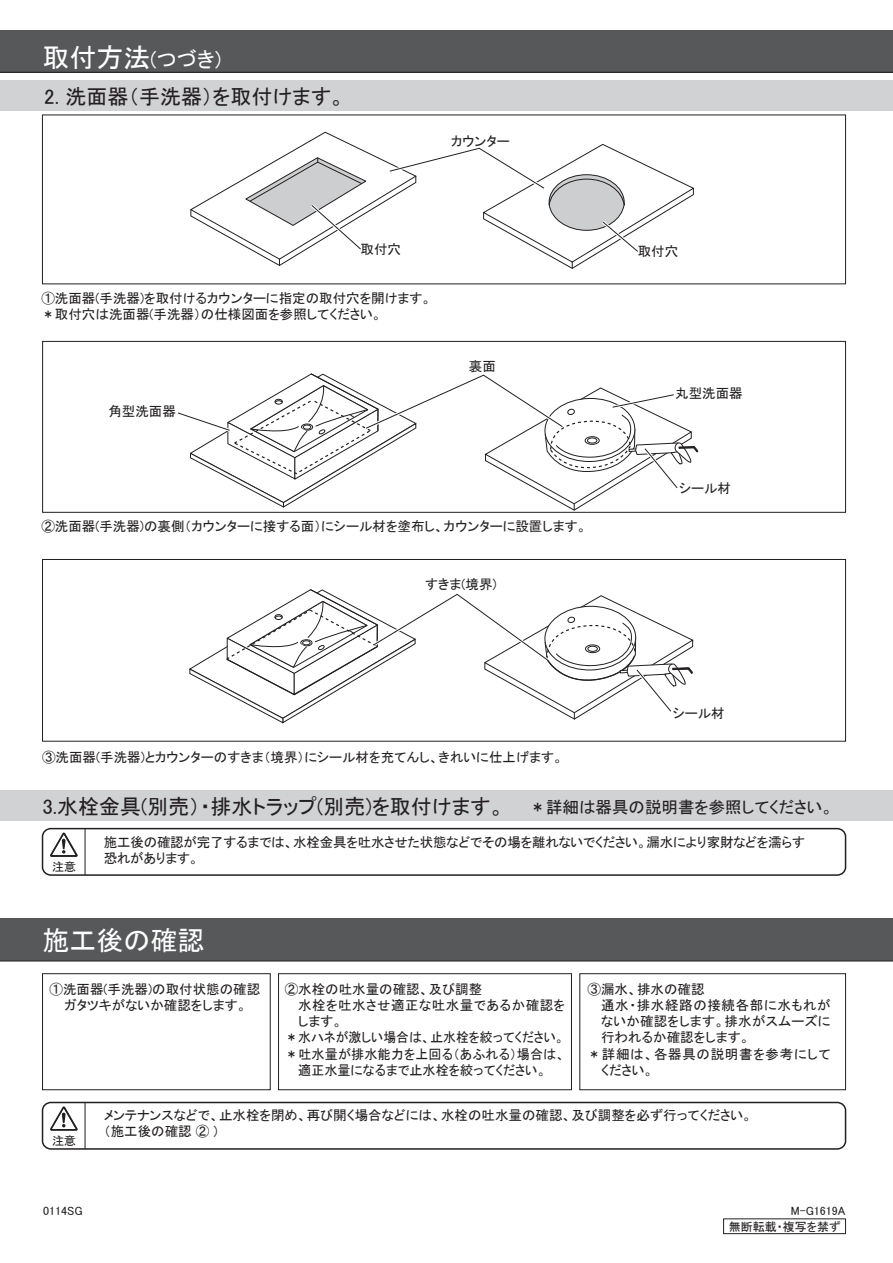
<style>
.page{position:relative;width:893px;height:1263px;background:#fff}
.page>*{position:absolute;margin:0;border:0;box-sizing:border-box;transform-origin:0 0}
.t1{font:27px "MS P Gothic";color:#fff}
.t2{font:21px "MS P Gothic";color:#231f20}
.t3{font:21px "MS P Gothic";color:#fff}
.t4{font:16.5px "MS P Gothic";color:#231f20}
.t5{font:13.5px/16.2px "MS P Gothic";color:#231f20}
.t6{font:13.5px "MS P Gothic";letter-spacing:.035em;color:#231f20}
.t7{font:13.5px "MS P Gothic";letter-spacing:.05em;color:#231f20}
.t8{font:13.5px "MS P Gothic";letter-spacing:.045em;color:#231f20}
.t9{font:12px "MS P Gothic";color:#231f20}
.s1{font-size:27px}
</style>
<div class="page">
<div style="left:42px;top:559px;width:804px;height:182px;border:1px solid #231f20"></div>
<div style="left:42px;top:341px;width:804px;height:171px;border:1px solid #231f20"></div>
<div style="left:723px;top:1218px;width:123px;height:16px;border:1px solid #231f20"></div>
<div style="left:42px;top:828px;width:804px;height:48px;border:2px solid #231f20;border-radius:8px"></div>
<div style="left:0;top:790px;width:893px;height:30px;background:#d1d2d4"></div>
<hr style="left:85px;top:828px;width:1px;height:47px;background:#231f20">
<div style="left:0;top:30px;width:893px;height:42px;background:#57585a"></div>
<hr style="left:0;top:72px;width:893px;height:1px;background:#231f20">
<div style="left:0;top:81px;width:893px;height:30px;background:#d1d2d4"></div>
<div style="left:0;top:918px;width:893px;height:43px;background:#57585a"></div>
<hr style="left:0;top:960px;width:893px;height:1px;background:#231f20">
<div style="left:42px;top:1102px;width:804px;height:48px;border:2px solid #231f20;border-radius:8px"></div>
<hr style="left:85px;top:1102px;width:1px;height:47px;background:#231f20">
<svg style="left:50px;top:832px;width:28px;height:25px"></svg>
<div style="left:42px;top:973px;width:228px;height:117px;border:1px solid #231f20"></div>
<div style="left:278px;top:973px;width:294px;height:117px;border:1px solid #231f20"></div>
<div style="left:580px;top:973px;width:266px;height:117px;border:1px solid #231f20"></div>
<svg style="left:50px;top:1106px;width:28px;height:25px"></svg>
<svg style="left:189px;top:589px;width:505px;height:134px"></svg>
<svg style="left:190px;top:132px;width:504px;height:137px"></svg>
<svg style="left:174px;top:373px;width:524px;height:138px"></svg>
<h2 class="t3" style="left:43px;top:49px;width:180px"><span class="s1">取付方法</span>(つづき)</h2>
<h2 class="t2" style="left:44px;top:86px;width:302px">2. 洗面器（手洗器）を取付けます。</h2>
<p class="t5" style="left:451px;top:133px;width:60px">カウンター</p>
<p class="t5" style="left:361px;top:241px;width:42px">取付穴</p>
<p class="t5" style="left:638px;top:243px;width:42px">取付穴</p>
<p class="t5" style="left:41px;top:290px;width:391px">①洗面器(手洗器)を取付けるカウンターに指定の取付穴を開けます。＊取付穴は洗面器(手洗器）の仕様図面を参照してください。</p>
<p class="t5" style="left:108px;top:403px;width:69px">角型洗面器</p>
<p class="t5" style="left:469px;top:358px;width:28px">裏面</p>
<p class="t5" style="left:41px;top:518px;width:547px">②洗面器(手洗器)の裏側（カウンターに接する面）にシール材を塗布し、カウンターに設置します。</p>
<p class="t5" style="left:425px;top:576px;width:73px">すきま(境界)</p>
<p class="t5" style="left:42px;top:749px;width:523px">③洗面器(手洗器)とカウンターのすきま（境界）にシール材を充てんし、きれいに仕上げます。</p>
<p class="t5" style="left:675px;top:385px;width:69px">丸型洗面器</p>
<p class="t5" style="left:679px;top:480px;width:54px">シール材</p>
<p class="t5" style="left:673px;top:705px;width:54px">シール材</p>
<h2 class="t2" style="left:42px;top:796px;width:464px">3.水栓金具(別売）・排水トラップ(別売)を取付けます。</h2>
<p class="t5" style="left:104px;top:834px;width:703px">施工後の確認が完了するまでは、水栓金具を吐水させた状態などでその場を離れないでください。漏水により家財などを濡らす恐れがあります。</p>
<p class="t4" style="left:530px;top:798px;width:305px">＊詳細は器具の説明書を参照してください。</p>
<p class="t9" style="left:52px;top:860px;width:25px">注意</p>
<h1 class="t1" style="left:42px;top:927px;width:164px">施工後の確認</h1>
<p class="t5" style="left:50px;top:981px;width:212px;text-align:center">①洗面器(手洗器)の取付状態の確認ガタツキがないか確認をします。</p>
<p class="t5" style="left:285px;top:981px;width:199px">②水栓の吐水量の確認、及び調整</p>
<p class="t6" style="left:298px;top:998px;width:268px">水栓を吐水させ適正な吐水量であるか確認を</p>
<p class="t5" style="left:298px;top:1013px;width:46px">します。</p>
<p class="t5" style="left:285px;top:1029px;width:281px">＊水ハネが激しい場合は、止水栓を絞ってください。</p>
<p class="t5" style="left:285px;top:1046px;width:282px">＊吐水量が排水能力を上回る（あふれる）場合は、</p>
<p class="t5" style="left:298px;top:1062px;width:250px">適正水量になるまで止水栓を絞ってください。</p>
<p class="t5" style="left:588px;top:981px;width:118px">③漏水、排水の確認</p>
<p class="t8" style="left:601px;top:998px;width:231px">通水・排水経路の接続各部に水もれが</p>
<p class="t5" style="left:601px;top:1013px;width:231px">ないか確認をします。排水がスムーズに</p>
<p class="t5" style="left:601px;top:1029px;width:150px">行われるか確認をします。</p>
<p class="t7" style="left:588px;top:1047px;width:244px">＊詳細は、各器具の説明書を参考にして</p>
<p class="t5" style="left:601px;top:1062px;width:54px">ください。</p>
<p class="t9" style="left:52px;top:1134px;width:25px">注意</p>
<p class="t5" style="left:104px;top:1107px;width:650px">メンテナンスなどで、止水栓を閉め、再び開く場合などには、水栓の吐水量の確認、及び調整を必ず行ってください。（施工後の確認 ② )</p>
<p class="t9" style="left:43px;top:1204px;width:41px">0114SG</p>
<p class="t9" style="left:791px;top:1204px;width:56px">M-G1619A</p>
<p class="t9" style="left:729px;top:1220px;width:114px">無断転載・複写を禁ず</p>
</div>
